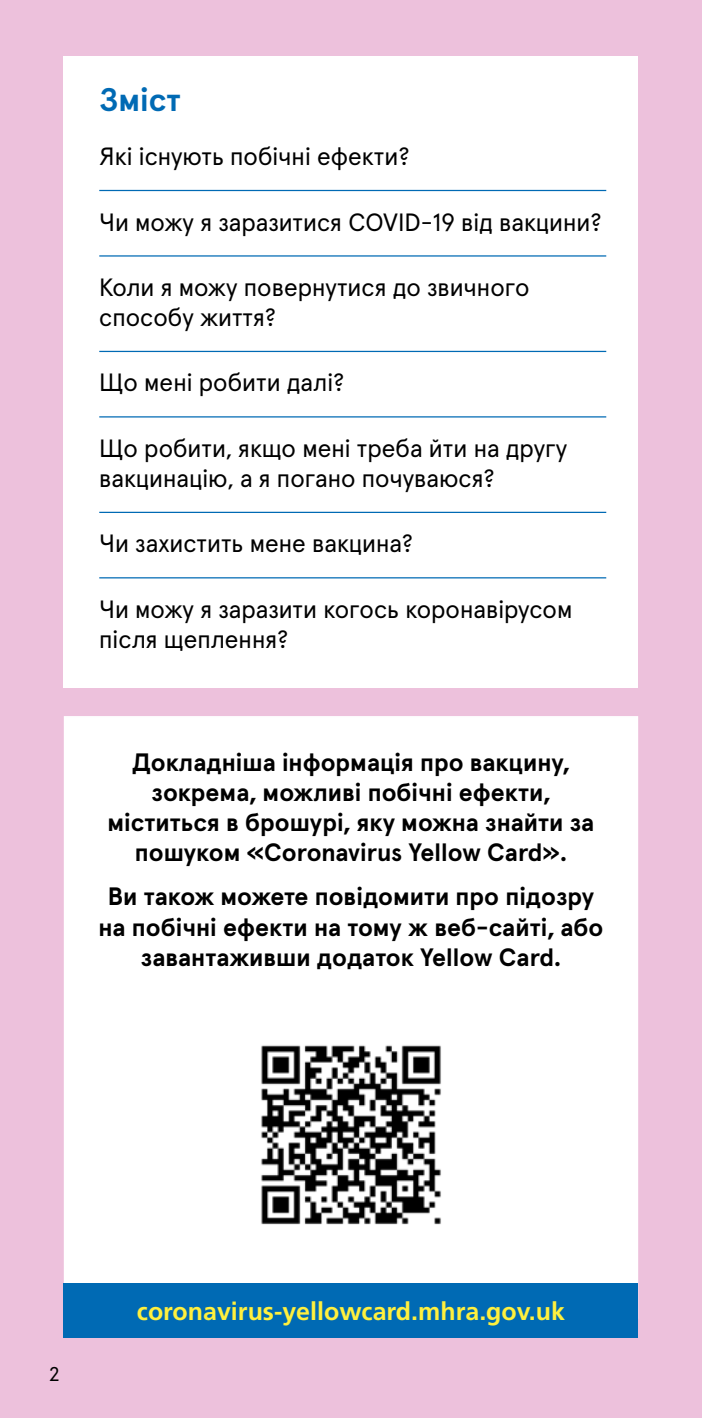
<style>
.page{position:relative;width:702px;height:1418px;background:#fff}
.page>*{position:absolute;margin:0;border:0;box-sizing:border-box;transform-origin:0 0}
.t1{font:700 32.5px "Apercu Pro";color:#006ab4}
.t2{font:25px/30px "Apercu Pro";color:#000}
.t3{font:700 25px/30px "Apercu Pro";color:#000;text-align:center}
.t4{font:700 25px "Frutiger";color:#fff03e}
.t5{font:20px "Apercu Pro";color:#000}
</style>
<div class="page">
<div style="left:0;top:0;width:702px;height:1417px;background:#edc1dc"></div>
<div style="left:64px;top:57px;width:574px;height:630px;background:#fff"></div>
<hr style="left:99px;top:190px;width:507px;height:1px;background:#006ab4">
<hr style="left:99px;top:255px;width:507px;height:1px;background:#006ab4">
<hr style="left:99px;top:351px;width:507px;height:1px;background:#006ab4">
<hr style="left:99px;top:416px;width:507px;height:1px;background:#006ab4">
<hr style="left:99px;top:512px;width:507px;height:1px;background:#006ab4">
<hr style="left:99px;top:577px;width:507px;height:1px;background:#006ab4">
<div style="left:64px;top:716px;width:574px;height:602px;background:#fff"></div>
<img style="left:261px;top:1045px;width:180px;height:180px">
<div style="left:64px;top:1283px;width:574px;height:54px;background:#006ab4"></div>
<h1 class="t1" style="left:99px;top:74px;width:83px">Зміст</h1>
<p class="t2" style="left:99px;top:139px;width:312px">Які існують побічні ефекти?</p>
<p class="t2" style="left:99px;top:205px;width:503px">Чи можу я заразитися COVID-19 від вакцини?</p>
<p class="t2" style="left:99px;top:270px;width:432px">Коли я можу повернутися до звичного способу життя?</p>
<p class="t2" style="left:99px;top:366px;width:246px">Що мені робити далі?</p>
<p class="t2" style="left:99px;top:431px;width:469px">Що робити, якщо мені треба йти на другу вакцинацію, а я погано почуваюся?</p>
<p class="t2" style="left:99px;top:526px;width:315px">Чи захистить мене вакцина?</p>
<p class="t2" style="left:99px;top:592px;width:474px">Чи можу я заразити когось коронавірусом після щеплення?</p>
<p class="t3" style="left:107px;top:745px;width:488px">Докладніша інформація про вакцину, зокрема, можливі побічні ефекти, міститься в брошурі, яку можна знайти за пошуком «Coronavirus Yellow Card».</p>
<p class="t3" style="left:98px;top:880px;width:506px">Ви також можете повідомити про підозру на побічні ефекти на тому ж веб-сайті, або завантаживши додаток Yellow Card.</p>
<p class="t5" style="left:50px;top:1358px;width:11px">2</p>
<p class="t4" style="left:137px;top:1296px;width:429px">coronavirus-yellowcard.mhra.gov.uk</p>
</div>
